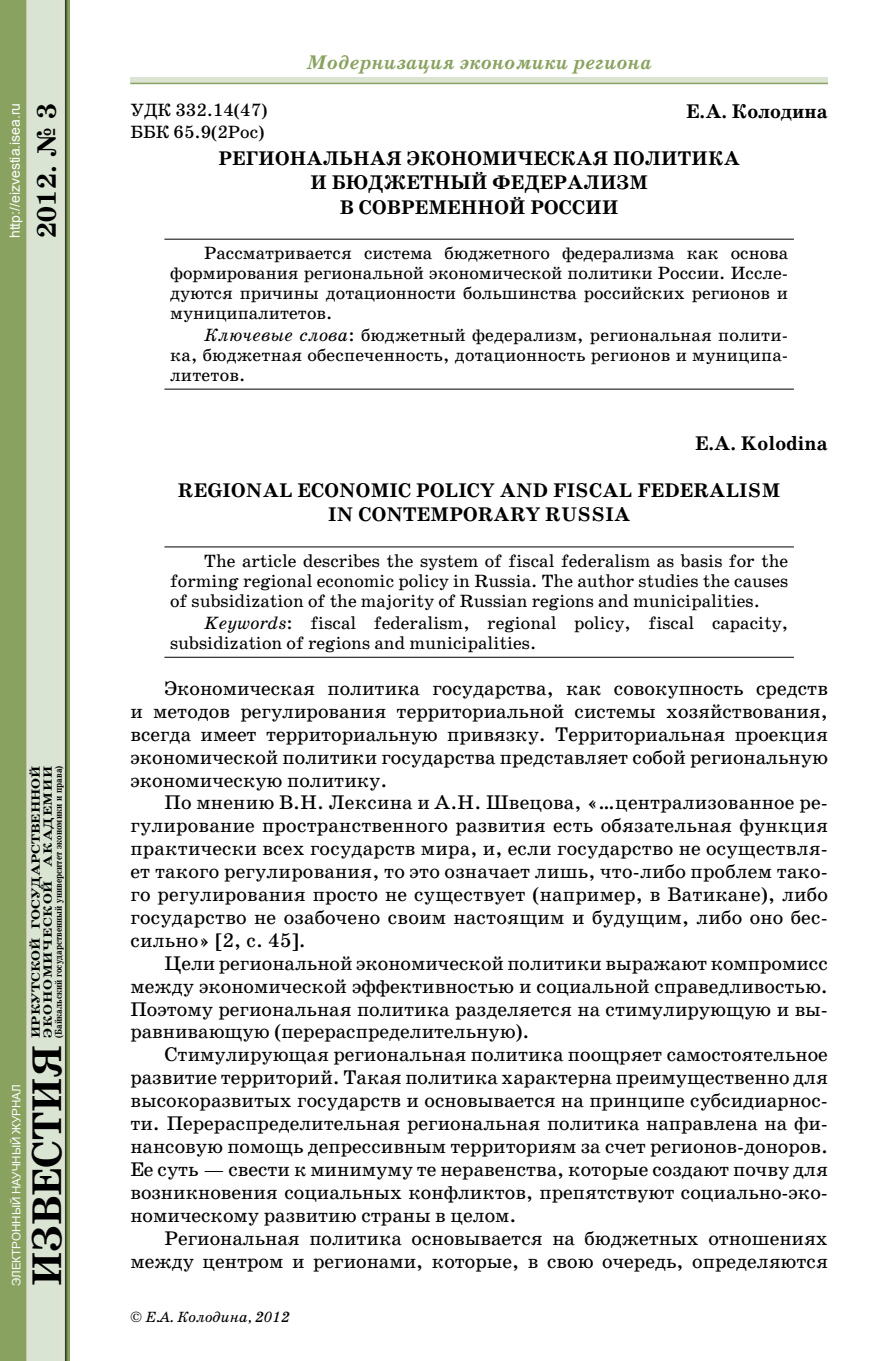
<style>
.page{position:relative;width:896px;height:1361px;background:#fff}
.page>*{position:absolute;margin:0;border:0;box-sizing:border-box;transform-origin:0 0}
.t1{font:700 42px "School Book C";color:#000}
.t2{font:700 27px "School Book C";color:#000}
.t3{font:20px/23px "School Book C";color:#000;text-align:justify}
.t4{font:700 20px/24.4px "School Book C";letter-spacing:.01em;color:#000;text-align:center}
.t5{font:italic 700 20px "School Book C";color:#89a260}
.t6{font:18px/19.8px "School Book C";color:#000;text-align:justify}
.t7{font:italic 15px "School Book C";color:#000}
.t8{font:14px "Arial";color:#fff}
.t9{font:700 12px/12px "School Book C";color:#000;scale:1.25 1}
.t10{font:11.6px "Arial";color:#fff}
.t11{font:700 10px "School Book C";color:#000;scale:.85 1}
.s1{font-style:italic}
.s2{font-style:normal}
</style>
<div class="page">
<img style="left:0;top:0;width:70px;height:1361px">
<svg style="left:130px;top:77px;width:698px;height:6px;background:#d6e0cd"></svg>
<hr style="left:130px;top:83px;width:698px;height:1px;background:#89a260">
<hr style="left:164px;top:239px;width:630px;height:1px;background:#000">
<hr style="left:164px;top:389px;width:630px;height:1px;background:#000">
<hr style="left:164px;top:546px;width:630px;height:1px;background:#000">
<hr style="left:164px;top:657px;width:630px;height:1px;background:#000">
<p class="t8" style="left:6px;top:238px;width:137px;rotate:-90deg">http://eizvestia.isea.ru</p>
<h2 class="t2" style="left:32px;top:238px;width:136px;rotate:-90deg">2012. № 3</h2>
<p class="t10" style="left:9px;top:1286px;width:203px;rotate:-90deg">ЭЛЕКТРОННЫЙ НАУЧНЫЙ ЖУРНАЛ</p>
<p class="t9" style="left:30px;top:1037px;width:219px;rotate:-90deg">ИРКУТСКОЙ ГОСУДАРСТВЕННОЙ<br>ЭКОНОМИЧЕСКОЙ АКАДЕМИИ</p>
<p class="t11" style="left:53px;top:1037px;width:322px;rotate:-90deg">(Байкальский государственный университет экономики и права)</p>
<h1 class="t1" style="left:23px;top:1286px;width:243px;rotate:-90deg">ИЗВЕСТИЯ</h1>
<p class="t5" style="left:306px;top:51px;width:347px">Модернизация экономики региона</p>
<p class="t6" style="left:130px;top:99px;width:138px;line-height:21.6px">УДК 332.14(47)<br>ББК 65.9(2Рос)</p>
<p class="t4" style="left:686px;top:99px;width:143px">Е.А. Колодина</p>
<p class="t4" style="left:218px;top:146px;width:523px">РЕГИОНАЛЬНАЯ ЭКОНОМИЧЕСКАЯ ПОЛИТИКА<br>И БЮДЖЕТНЫЙ ФЕДЕРАЛИЗМ<br>В СОВРЕМЕННОЙ РОССИИ</p>
<p class="t6" style="left:170px;top:243px;width:619px;text-indent:34px">Рассматривается система бюджетного федерализма как основа формирования региональной экономической политики России. Иссле&shy;дуются причины дотационности большинства российских регионов и муниципалитетов.</p>
<p class="t6" style="left:170px;top:325px;width:619px;text-indent:34px"><span class="s1">Ключевые слова</span>: бюджетный федерализм, региональная полити&shy;ка, бюджетная обеспеченность, дотационность регионов и муниципа&shy;литетов.</p>
<p class="t4" style="left:695px;top:431px;width:134px">E.A. Kolodina</p>
<p class="t4" style="left:178px;top:478px;width:604px">REGIONAL ECONOMIC POLICY AND FISCAL FEDERALISM<br>IN CONTEMPORARY RUSSIA</p>
<p class="t6" style="left:170px;top:551px;width:619px;text-indent:34px">The article describes the system of fiscal federalism as basis for the forming regional economic policy in Russia. The author studies the causes of subsidization of the majority of Russian regions and municipalities.</p>
<p class="t6" style="left:170px;top:613px;width:619px;text-indent:34px"><span class="s1">Keywords</span>: fiscal federalism, regional policy, fiscal capacity, subsidization of regions and municipalities.</p>
<p class="t3" style="left:130px;top:677px;width:699px;text-indent:34px">Экономическая политика государства, как совокупность средств и методов регулирования территориальной системы хозяйствования, всегда имеет территориальную привязку. Территориальная проекция экономической политики государства представляет собой региональную экономическую политику.</p>
<p class="t3" style="left:130px;top:791px;width:699px;text-indent:34px">По мнению В.Н. Лексина и А.Н. Швецова, «…централизованное ре&shy;гулирование пространственного развития есть обязательная функция практически всех государств мира, и, если государство не осуществля&shy;ет такого регулирования, то это означает лишь, что-либо проблем тако&shy;го регулирования просто не существует (например, в Ватикане), либо государство не озабочено своим настоящим и будущим, либо оно бес&shy;сильно» [2, с. 45].</p>
<p class="t3" style="left:130px;top:951px;width:699px;text-indent:34px">Цели региональной экономической политики выражают компромисс между экономической эффективностью и социальной справедливостью.<br>Поэтому региональная политика разделяется на стимулирующую и вы&shy;равнивающую (перераспределительную).</p>
<p class="t3" style="left:130px;top:1043px;width:699px;text-indent:34px">Стимулирующая региональная политика поощряет самостоятельное развитие территорий. Такая политика характерна преимущественно для высокоразвитых государств и основывается на принципе субсидиарнос&shy;ти. Перераспределительная региональная политика направлена на фи&shy;нансовую помощь депрессивным территориям за счет регионов-доноров.<br>Ее суть — свести к минимуму те неравенства, которые создают почву для возникновения социальных конфликтов, препятствуют социально-эко&shy;номическому развитию страны в целом.</p>
<p class="t3" style="left:130px;top:1226px;width:699px;text-align:right">Региональная политика основывается на бюджетных отношениях между центром и регионами, которые, в свою очередь, определяются</p>
<p class="t7" style="left:130px;top:1308px;width:161px"><span class="s2">©</span> Е.А. Колодина, 2012</p>
</div>
